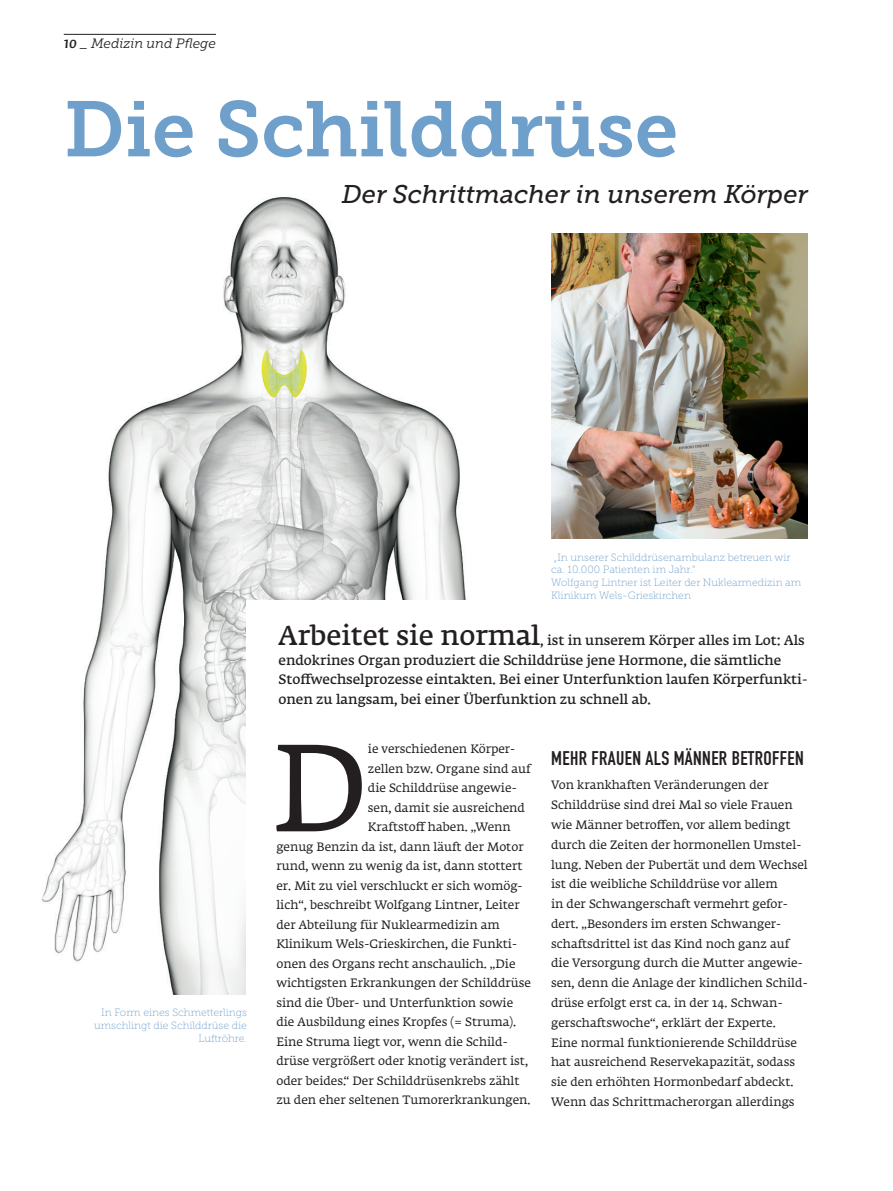
<style>
.page{position:relative;width:893px;height:1191px;background:#fff}
.page>*{position:absolute;margin:0;border:0;box-sizing:border-box;transform-origin:0 0}
.t1{font:122.4px "Fedra Serif A Std";color:#231f20}
.t2{font:78px "Museo Slab 700";color:#6fa0cb}
.t3{font:italic 25.5px "Museo Slab 500";color:#231f20}
.t4{font:19.5px "DIN Engschrift";letter-spacing:.02em;color:#231f20}
.t5{font:13.5px/19.5px "Fedra Serif A Std Demi";color:#231f20}
.t6{font:italic 13.5px "Museo Slab 300";color:#231f20}
.t7{font:12px/19.8px "Fedra Serif A Std";color:#231f20}
.t8{font:10.5px/12.6px "Museo Slab 100";color:#6fa0cb;text-align:right}
.s1{font-family:"Fedra Serif A Std Demi";font-size:15px}
.s2{font-size:27px}
</style>
<div class="page">
<img style="left:41px;top:197px;width:425px;height:797px">
<div style="left:247px;top:600px;width:646px;height:580px;background:#fff"></div>
<hr style="left:64px;top:34px;width:152px;height:1px;background:#231f20">
<img style="left:551px;top:233px;width:257px;height:305px">
<p class="t6" style="left:64px;top:36px;width:154px"><span class="s1">10</span> _ Medizin und Pflege</p>
<h2 class="t2" style="left:64px;top:85px;width:616px">Die Schilddrüse</h2>
<h3 class="t3" style="left:342px;top:180px;width:467px">Der Schrittmacher in unserem Körper</h3>
<p class="t8" style="left:551px;top:551px;width:252px;text-align:left">„In unserer Schilddrüsenambulanz betreuen wir ca. 10.000 Patienten im Jahr.“<br>Wolfgang Lintner ist Leiter der Nuklearmedizin am Klinikum Wels-Grieskirchen</p>
<p class="t8" style="left:94px;top:1006px;width:154px">In Form eines Schmetterlings umschlingt die Schilddrüse die<br>Luftröhre.</p>
<p class="t5" style="left:278px;top:632px;width:531px"><span class="s2">Arbeitet sie normal</span>, ist in unserem Körper alles im Lot: Als endokrines Organ produziert die Schilddrüse jene Hormone, die sämtliche Stoffwechselprozesse eintakten. Bei einer Unterfunktion laufen Körperfunkti&shy;onen zu langsam, bei einer Überfunktion zu schnell ab.</p>
<h1 class="t1" style="left:272px;top:710px;width:98px">D</h1>
<p class="t7" style="left:368px;top:740px;width:149px">ie verschiedenen Körper-</p>
<p class="t7" style="left:368px;top:759px;width:164px">zellen bzw. Organe sind auf</p>
<p class="t7" style="left:368px;top:779px;width:151px">die Schilddrüse angewie-</p>
<p class="t7" style="left:368px;top:798px;width:159px">sen, damit sie ausreichend</p>
<p class="t7" style="left:368px;top:818px;width:144px">Kraftstoff haben. „Wenn</p>
<p class="t7" style="left:276px;top:837px;width:249px">genug Benzin da ist, dann läuft der Motor</p>
<p class="t7" style="left:276px;top:857px;width:248px">rund, wenn zu wenig da ist, dann stottert</p>
<p class="t7" style="left:276px;top:876px;width:248px">er. Mit zu viel verschluckt er sich womög-</p>
<p class="t7" style="left:276px;top:896px;width:245px">lich“, beschreibt Wolfgang Lintner, Leiter</p>
<p class="t7" style="left:276px;top:915px;width:225px">der Abteilung für Nuklearmedizin am</p>
<p class="t7" style="left:276px;top:935px;width:243px">Klinikum Wels-Grieskirchen, die Funkti-</p>
<p class="t7" style="left:276px;top:954px;width:241px">onen des Organs recht anschaulich. „Die</p>
<p class="t7" style="left:276px;top:974px;width:256px">wichtigsten Erkrankungen der Schilddrüse</p>
<p class="t7" style="left:276px;top:993px;width:238px">sind die Über- und Unterfunktion sowie</p>
<p class="t7" style="left:276px;top:1013px;width:241px">die Ausbildung eines Kropfes (= Struma).</p>
<p class="t7" style="left:276px;top:1032px;width:233px">Eine Struma liegt vor, wenn die Schild-</p>
<p class="t7" style="left:276px;top:1052px;width:253px">drüse vergrößert oder knotig verändert ist,</p>
<p class="t7" style="left:276px;top:1071px;width:244px">oder beides.“ Der Schilddrüsenkrebs zählt</p>
<p class="t7" style="left:276px;top:1091px;width:256px">zu den eher seltenen Tumorerkrankungen.</p>
<h3 class="t4" style="left:551px;top:747px;width:254px">MEHR FRAUEN ALS MÄNNER BETROFFEN</h3>
<p class="t7" style="left:551px;top:776px;width:258px">Von krankhaften Veränderungen der Schilddrüse sind drei Mal so viele Frauen wie Männer betroffen, vor allem bedingt durch die Zeiten der hormonellen Umstel&shy;lung. Neben der Pubertät und dem Wechsel ist die weibliche Schilddrüse vor allem<br>in der Schwangerschaft vermehrt gefor&shy;dert. „Besonders im ersten Schwanger&shy;schaftsdrittel ist das Kind noch ganz auf die Versorgung durch die Mutter angewie&shy;sen, denn die Anlage der kindlichen Schild&shy;drüse erfolgt erst ca. in der 14. Schwan&shy;gerschaftswoche“, erklärt der Experte.<br>Eine normal funktionierende Schilddrüse hat ausreichend Reservekapazität, sodass sie den erhöhten Hormonbedarf abdeckt.<br>Wenn das Schrittmacherorgan allerdings</p>
</div>
